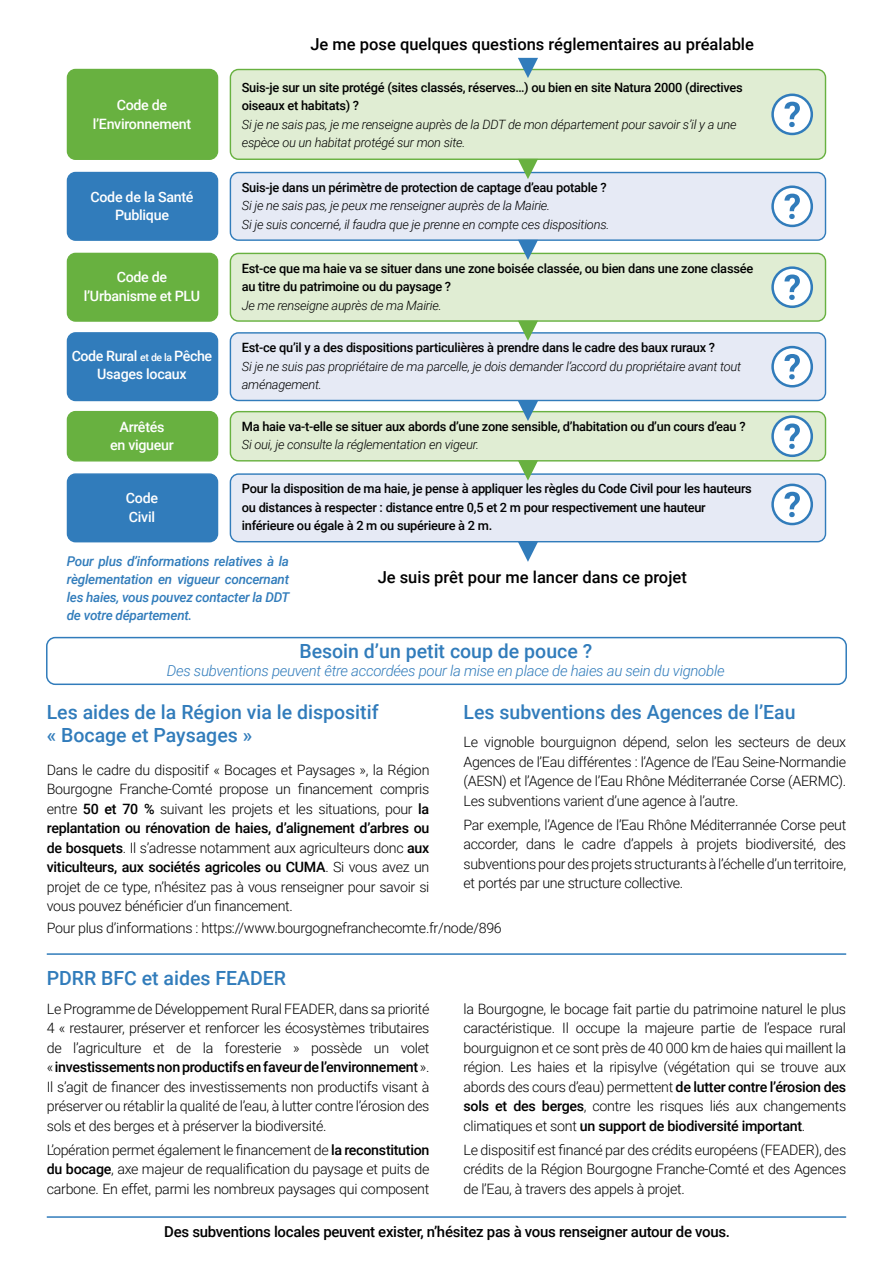
<style>
.page{position:relative;width:893px;height:1263px;background:#fff}
.page>*{position:absolute;margin:0;border:0;box-sizing:border-box;transform-origin:0 0}
.t1{font:500 19.5px/23.4px "Roboto";color:#317cbb}
.t2{font:500 16.5px "Roboto";color:#000}
.t3{font:500 15px "Roboto";letter-spacing:-.02em;color:#000}
.t4{font:italic 300 15px "Roboto";letter-spacing:-.02em;color:#317cbb}
.t5{font:300 14.25px/19.5px "Roboto";letter-spacing:-.02em;color:#000;text-align:justify}
.t6{font:500 14.25px/18.5px "Roboto";letter-spacing:-.02em;color:#fff;text-align:center}
.t7{font:italic 500 13.5px/18px "Roboto";letter-spacing:-.02em;color:#317cbb;text-align:justify}
.t8{font:500 12.9px/18.5px "Roboto";letter-spacing:-.02em;color:#000}
.t9{font:italic 300 12.9px/18.5px "Roboto";letter-spacing:-.02em;color:#000}
.s1{font-size:10.5px}
.s2{font-weight:500}
</style>
<div class="page">
<div style="left:46px;top:637px;width:801px;height:48px;border:2px solid #317cbb;border-radius:9px"></div>
<hr style="left:47px;top:953px;width:799px;height:2px;background:#317cbb">
<hr style="left:47px;top:1216px;width:799px;height:2px;background:#317cbb">
<div style="left:230px;top:70px;width:595px;height:89px;background:#e0edd3;border-radius:8px"></div>
<div style="left:230px;top:69px;width:596px;height:91px;border:1px solid #68b140;border-radius:8px"></div>
<div style="left:67px;top:70px;width:151px;height:89px;background:#68b140;border-radius:8px"></div>
<div style="left:67px;top:69px;width:151px;height:91px;border:1px solid #68b140;border-radius:8px"></div>
<div style="left:67px;top:173px;width:151px;height:67px;background:#317cbb;border-radius:8px"></div>
<div style="left:67px;top:172px;width:151px;height:69px;border:1px solid #317cbb;border-radius:8px"></div>
<div style="left:67px;top:333px;width:151px;height:67px;background:#317cbb;border-radius:8px"></div>
<div style="left:67px;top:332px;width:151px;height:69px;border:1px solid #317cbb;border-radius:8px"></div>
<div style="left:67px;top:253px;width:151px;height:68px;background:#68b140;border-radius:8px"></div>
<div style="left:67px;top:253px;width:151px;height:69px;border:1px solid #68b140;border-radius:8px"></div>
<div style="left:67px;top:412px;width:151px;height:49px;background:#68b140;border-radius:8px"></div>
<div style="left:67px;top:411px;width:151px;height:50px;border:1px solid #68b140;border-radius:8px"></div>
<div style="left:67px;top:474px;width:151px;height:68px;background:#317cbb;border-radius:8px"></div>
<div style="left:67px;top:473px;width:151px;height:69px;border:1px solid #317cbb;border-radius:8px"></div>
<div style="left:230px;top:173px;width:595px;height:67px;background:#e6eaf5;border-radius:8px"></div>
<div style="left:230px;top:172px;width:596px;height:69px;border:1px solid #317cbb;border-radius:8px"></div>
<div style="left:230px;top:253px;width:595px;height:68px;background:#e0edd3;border-radius:8px"></div>
<div style="left:230px;top:253px;width:596px;height:69px;border:1px solid #68b140;border-radius:8px"></div>
<div style="left:230px;top:333px;width:595px;height:67px;background:#e6eaf5;border-radius:8px"></div>
<div style="left:230px;top:332px;width:596px;height:69px;border:1px solid #317cbb;border-radius:8px"></div>
<div style="left:230px;top:412px;width:595px;height:49px;background:#e0edd3;border-radius:8px"></div>
<div style="left:230px;top:411px;width:596px;height:50px;border:1px solid #68b140;border-radius:8px"></div>
<div style="left:230px;top:474px;width:595px;height:68px;background:#e6eaf5;border-radius:8px"></div>
<div style="left:230px;top:473px;width:596px;height:69px;border:1px solid #317cbb;border-radius:8px"></div>
<svg style="left:771px;top:94px;width:42px;height:41px"></svg>
<svg style="left:771px;top:185px;width:42px;height:42px"></svg>
<svg style="left:771px;top:266px;width:42px;height:42px"></svg>
<svg style="left:771px;top:346px;width:42px;height:41px"></svg>
<svg style="left:771px;top:415px;width:42px;height:42px"></svg>
<svg style="left:771px;top:484px;width:42px;height:41px"></svg>
<svg style="left:518px;top:159px;width:20px;height:20px"></svg>
<svg style="left:518px;top:240px;width:20px;height:20px"></svg>
<svg style="left:518px;top:321px;width:20px;height:20px"></svg>
<svg style="left:518px;top:401px;width:20px;height:20px"></svg>
<svg style="left:518px;top:460px;width:20px;height:21px"></svg>
<svg style="left:518px;top:58px;width:20px;height:20px"></svg>
<svg style="left:518px;top:542px;width:20px;height:20px"></svg>
<p class="t6" style="left:93px;top:96px;width:100px">Code de l’Environnement</p>
<p class="t2" style="left:310px;top:32px;width:445px">Je me pose quelques questions réglementaires au préalable</p>
<p class="t8" style="left:242px;top:77px;width:503px">Suis-je sur un site protégé (sites classés, réserves…) ou bien en site Natura 2000 (directives oiseaux et habitats) ?</p>
<p class="t9" style="left:242px;top:114px;width:496px">Si je ne sais pas, je me renseigne auprès de la DDT de mon département pour savoir s’il y a une espèce ou un habitat protégé sur mon site.</p>
<p class="t8" style="left:242px;top:177px;width:366px">Suis-je dans un périmètre de protection de captage d’eau potable ?</p>
<p class="t9" style="left:242px;top:196px;width:369px">Si je ne sais pas, je peux me renseigner auprès de la Mairie.<br>Si je suis concerné, il faudra que je prenne en compte ces dispositions.</p>
<p class="t8" style="left:242px;top:258px;width:513px">Est-ce que ma haie va se situer dans une zone boisée classée, ou bien dans une zone classée au titre du patrimoine ou du paysage ?</p>
<p class="t9" style="left:242px;top:295px;width:201px">Je me renseigne auprès de ma Mairie.</p>
<p class="t8" style="left:242px;top:338px;width:475px">Est-ce qu’il y a des dispositions particulières à prendre dans le cadre des baux ruraux ?</p>
<p class="t9" style="left:242px;top:356px;width:501px">Si je ne suis pas propriétaire de ma parcelle, je dois demander l’accord du propriétaire avant tout aménagement.</p>
<p class="t8" style="left:242px;top:416px;width:505px">Ma haie va-t-elle se situer aux abords d’une zone sensible, d’habitation ou d’un cours d’eau ?</p>
<p class="t9" style="left:242px;top:435px;width:239px">Si oui, je consulte la réglementation en vigeur.</p>
<p class="t8" style="left:242px;top:479px;width:512px">Pour la disposition de ma haie, je pense à appliquer les règles du Code Civil pour les hauteurs ou distances à respecter : distance entre 0,5 et 2 m pour respectivement une hauteur inférieure ou égale à 2 m ou supérieure à 2 m.</p>
<p class="t7" style="left:67px;top:552px;width:224px">Pour plus d’informations relatives à la règlementation en vigueur concernant les haies, vous pouvez contacter la DDT de votre département.</p>
<p class="t6" style="left:90px;top:187px;width:105px">Code de la Santé<br>Publique</p>
<p class="t6" style="left:84px;top:267px;width:118px">Code de l’Urbanisme et PLU</p>
<p class="t6" style="left:72px;top:346px;width:142px">Code Rural <span class="s1">et de la</span> Pêche<br>Usages locaux</p>
<p class="t6" style="left:110px;top:417px;width:65px">Arrêtés en vigueur</p>
<p class="t6" style="left:126px;top:488px;width:34px;text-align:left">Code<br>Civil</p>
<p class="t2" style="left:378px;top:566px;width:311px">Je suis prêt pour me lancer dans ce projet</p>
<h1 class="t1" style="left:299px;top:638px;width:294px">Besoin d’un petit coup de pouce ?</h1>
<p class="t4" style="left:167px;top:660px;width:559px">Des subventions peuvent être accordées pour la mise en place de haies au sein du vignoble</p>
<h1 class="t1" style="left:47px;top:699px;width:333px">Les aides de la Région via le dispositif « Bocage et Paysages »</h1>
<h1 class="t1" style="left:463px;top:699px;width:334px">Les subventions des Agences de l’Eau</h1>
<p class="t5" style="left:463px;top:732px;width:384px">Le vignoble bourguignon dépend, selon les secteurs de deux Agences de l’Eau différentes : l’Agence de l’Eau Seine-Normandie (AESN) et l’Agence de l’Eau Rhône Méditerranée Corse (AERMC).<br>Les subventions varient d’une agence à l’autre.</p>
<p class="t5" style="left:463px;top:814px;width:384px">Par exemple, l’Agence de l’Eau Rhône Méditerrannée Corse peut accorder, dans le cadre d’appels à projets biodiversité, des subventions pour des projets structurants à l’échelle d’un territoire, et portés par une structure collective.</p>
<p class="t5" style="left:47px;top:760px;width:384px">Dans le cadre du dispositif « Bocages et Paysages », la Région Bourgogne Franche-Comté propose un financement compris entre <span class="s2">50 et 70 %</span> suivant les projets et les situations, pour <span class="s2">la replantation ou rénovation de haies, d’alignement d’arbres ou de bosquets</span>. Il s’adresse notamment aux agriculteurs donc <span class="s2">aux viticulteurs, aux sociétés agricoles ou CUMA</span>. Si vous avez un projet de ce type, n’hésitez pas à vous renseigner pour savoir si vous pouvez bénéficier d’un financement.</p>
<p class="t5" style="left:47px;top:917px;width:457px">Pour plus d’informations : https://www.bourgognefranchecomte.fr/node/896</p>
<h1 class="t1" style="left:47px;top:966px;width:241px">PDRR BFC et aides FEADER</h1>
<p class="t5" style="left:47px;top:998px;width:384px">Le Programme de Développement Rural FEADER, dans sa priorité 4 « restaurer, préserver et renforcer les écosystèmes tributaires de l’agriculture et de la foresterie » possède un volet « <span class="s2">investissements non productifs en faveur de l’environnement</span> ».<br>Il s’agit de financer des investissements non productifs visant à préserver ou rétablir la qualité de l’eau, à lutter contre l’érosion des sols et des berges et à préserver la biodiversité.</p>
<p class="t5" style="left:47px;top:1139px;width:384px">L’opération permet également le financement de <span class="s2">la reconstitution du bocage</span>, axe majeur de requalification du paysage et puits de carbone. En effet, parmi les nombreux paysages qui composent</p>
<p class="t5" style="left:463px;top:998px;width:384px">la Bourgogne, le bocage fait partie du patrimoine naturel le plus caractéristique. Il occupe la majeure partie de l’espace rural bourguignon et ce sont près de 40 000 km de haies qui maillent la région. Les haies et la ripisylve (végétation qui se trouve aux abords des cours d’eau) permettent <span class="s2">de lutter contre l’érosion des sols et des berges</span>, contre les risques liés aux changements climatiques et sont <span class="s2">un support de biodiversité important</span>.</p>
<p class="t5" style="left:463px;top:1139px;width:384px">Le dispositif est financé par des crédits européens (FEADER), des crédits de la Région Bourgogne Franche-Comté et des Agences de l’Eau, à travers des appels à projet.</p>
<p class="t3" style="left:164px;top:1221px;width:567px">Des subventions locales peuvent exister, n’hésitez pas à vous renseigner autour de vous.</p>
</div>
